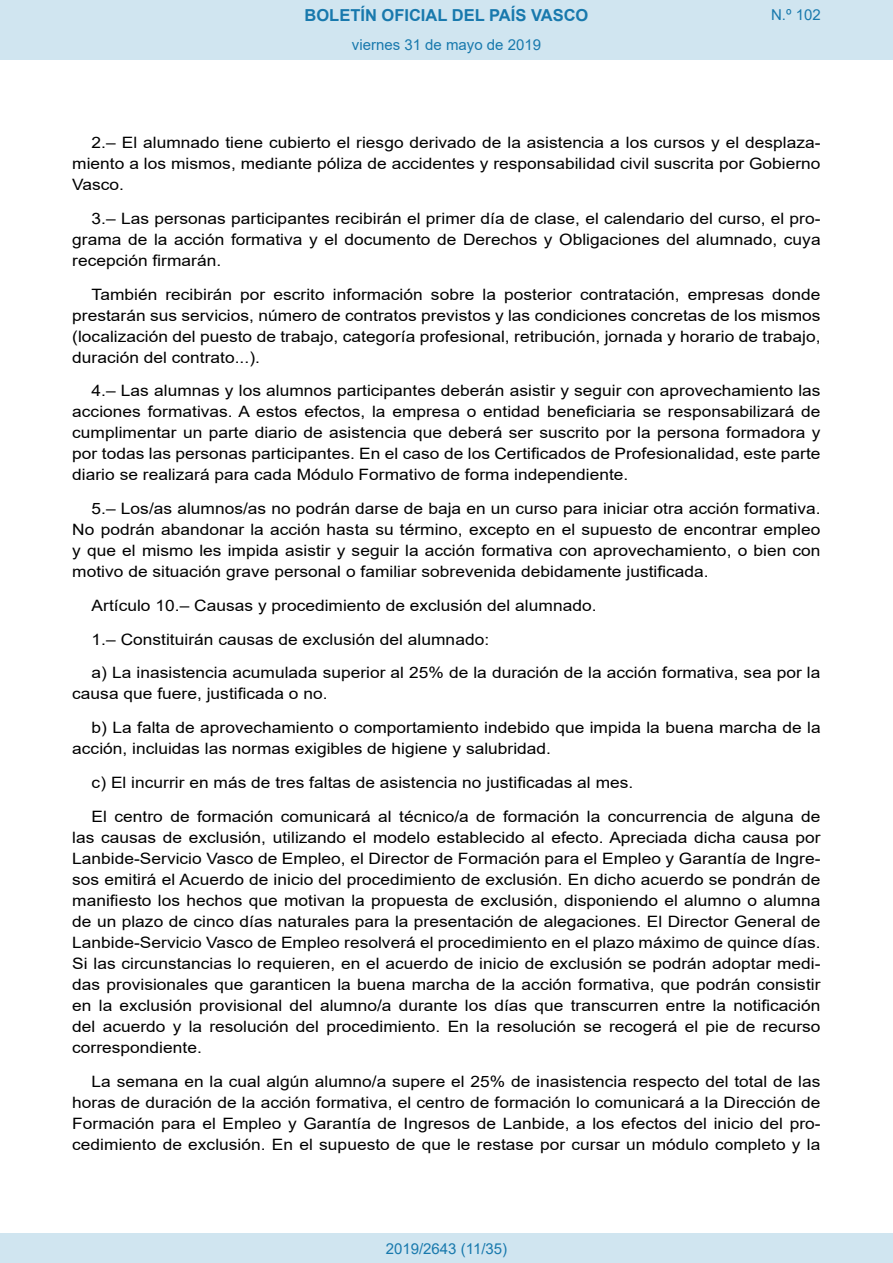
<style>
.page{position:relative;width:893px;height:1263px;background:#fff}
.page>*{position:absolute;margin:0;border:0;box-sizing:border-box;transform-origin:0 0}
.t1{font:700 16.5px "Arial";color:#1879ad}
.BOPVDetalle{font:15.6px/21px "Arial";color:#000;text-align:justify;scale:1.11 1}
.Paginacion_Centro{font:15px "Arial";color:#1879ad}
</style>
<div class="page">
<div style="left:0;top:0;width:893px;height:60px;background:#d0e5f0"></div>
<div style="left:0;top:1233px;width:893px;height:30px;background:#d0e5f0"></div>
<p class="t1" style="left:305px;top:3px;width:285px">BOLETÍN OFICIAL DEL PAÍS VASCO</p>
<p class="Paginacion_Centro" style="left:352px;top:35px;width:191px">viernes 31 de mayo de 2019</p>
<p class="Paginacion_Centro" style="left:771px;top:5px;width:51px">N.º 102</p>
<p class="BOPVDetalle" style="left:72px;top:132px;width:676px;text-indent:19px">2.– El alumnado tiene cubierto el riesgo derivado de la asistencia a los cursos y el desplaza&shy;miento a los mismos, mediante póliza de accidentes y responsabilidad civil suscrita por Gobierno Vasco.</p>
<p class="BOPVDetalle" style="left:72px;top:208px;width:676px;text-indent:19px">3.– Las personas participantes recibirán el primer día de clase, el calendario del curso, el pro&shy;grama de la acción formativa y el documento de Derechos y Obligaciones del alumnado, cuya recepción firmarán.</p>
<p class="BOPVDetalle" style="left:72px;top:284px;width:676px;text-indent:19px">También recibirán por escrito información sobre la posterior contratación, empresas donde prestarán sus servicios, número de contratos previstos y las condiciones concretas de los mismos (localización del puesto de trabajo, categoría profesional, retribución, jornada y horario de trabajo, duración del contrato...).</p>
<p class="BOPVDetalle" style="left:72px;top:380px;width:676px;text-indent:19px">4.– Las alumnas y los alumnos participantes deberán asistir y seguir con aprovechamiento las acciones formativas. A estos efectos, la empresa o entidad beneficiaria se responsabilizará de cumplimentar un parte diario de asistencia que deberá ser suscrito por la persona formadora y por todas las personas participantes. En el caso de los Certificados de Profesionalidad, este parte diario se realizará para cada Módulo Formativo de forma independiente.</p>
<p class="BOPVDetalle" style="left:72px;top:498px;width:676px;text-indent:19px">5.– Los/as alumnos/as no podrán darse de baja en un curso para iniciar otra acción formativa.<br>No podrán abandonar la acción hasta su término, excepto en el supuesto de encontrar empleo y que el mismo les impida asistir y seguir la acción formativa con aprovechamiento, o bien con motivo de situación grave personal o familiar sobrevenida debidamente justificada.</p>
<p class="BOPVDetalle" style="left:92px;top:595px;width:456px">Artículo 10.– Causas y procedimiento de exclusión del alumnado.</p>
<p class="BOPVDetalle" style="left:92px;top:629px;width:360px">1.– Constituirán causas de exclusión del alumnado:</p>
<p class="BOPVDetalle" style="left:72px;top:662px;width:675px;text-indent:19px">a) La inasistencia acumulada superior al 25% de la duración de la acción formativa, sea por la causa que fuere, justificada o no.</p>
<p class="BOPVDetalle" style="left:72px;top:717px;width:676px;text-indent:19px">b) La falta de aprovechamiento o comportamiento indebido que impida la buena marcha de la acción, incluidas las normas exigibles de higiene y salubridad.</p>
<p class="BOPVDetalle" style="left:92px;top:772px;width:490px">c) El incurrir en más de tres faltas de asistencia no justificadas al mes.</p>
<p class="BOPVDetalle" style="left:72px;top:806px;width:676px;text-indent:19px">El centro de formación comunicará al técnico/a de formación la concurrencia de alguna de las causas de exclusión, utilizando el modelo establecido al efecto. Apreciada dicha causa por Lanbide-Servicio Vasco de Empleo, el Director de Formación para el Empleo y Garantía de Ingre&shy;sos emitirá el Acuerdo de inicio del procedimiento de exclusión. En dicho acuerdo se pondrán de manifiesto los hechos que motivan la propuesta de exclusión, disponiendo el alumno o alumna de un plazo de cinco días naturales para la presentación de alegaciones. El Director General de Lanbide-Servicio Vasco de Empleo resolverá el procedimiento en el plazo máximo de quince días.<br>Si las circunstancias lo requieren, en el acuerdo de inicio de exclusión se podrán adoptar medi&shy;das provisionales que garanticen la buena marcha de la acción formativa, que podrán consistir en la exclusión provisional del alumno/a durante los días que transcurren entre la notificación del acuerdo y la resolución del procedimiento. En la resolución se recogerá el pie de recurso correspondiente.</p>
<p class="BOPVDetalle" style="left:72px;top:1070px;width:676px;text-indent:19px">La semana en la cual algún alumno/a supere el 25% de inasistencia respecto del total de las horas de duración de la acción formativa, el centro de formación lo comunicará a la Dirección de Formación para el Empleo y Garantía de Ingresos de Lanbide, a los efectos del inicio del pro&shy;cedimiento de exclusión. En el supuesto de que le restase por cursar un módulo completo y la</p>
<p class="Paginacion_Centro" style="left:386px;top:1238px;width:123px">2019/2643 (11/35)</p>
</div>
